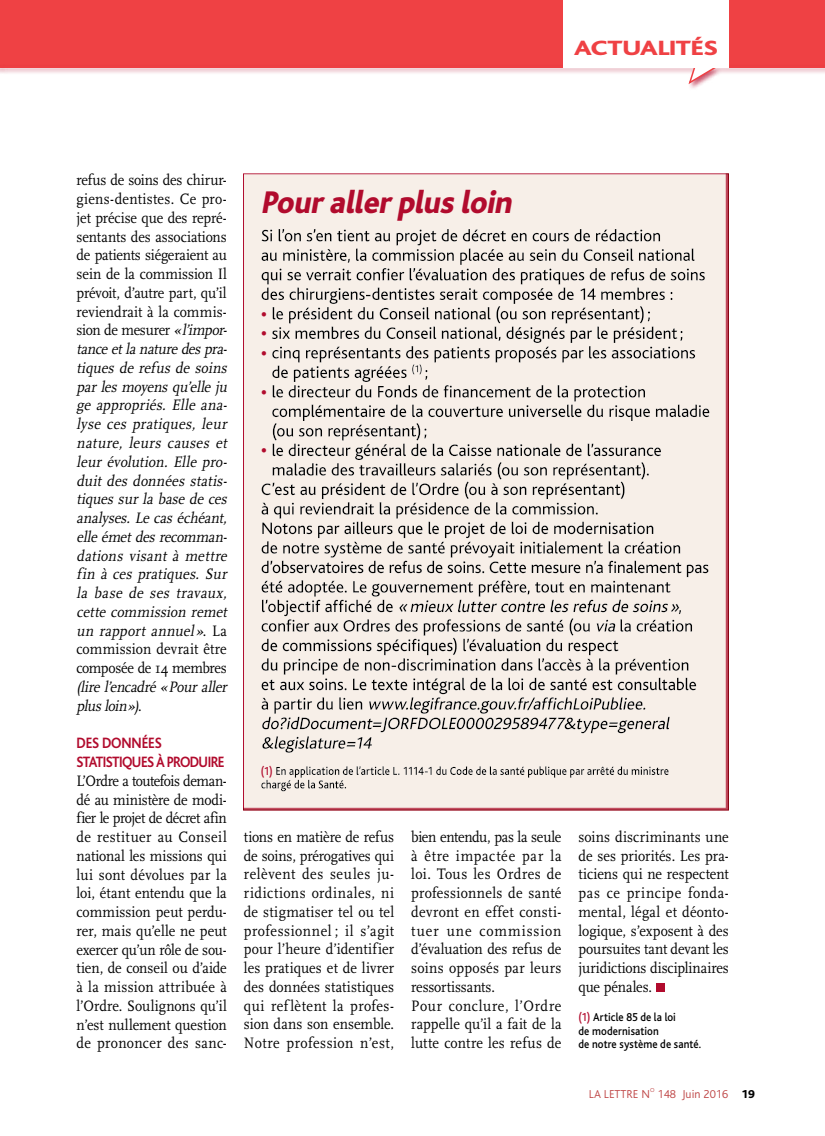
<style>
.page{position:relative;width:825px;height:1136px;background:#fff}
.page>*{position:absolute;margin:0;border:0;box-sizing:border-box;transform-origin:0 0}
.t1{font:italic 800 32.85px "Bliss";color:#b10b2d;scale:.95 1}
.t2{font:800 21.6px "Bliss";letter-spacing:-.01em;color:#ef4144;scale:1.25 1}
.t3{font:21px/19.5px "Bliss";color:#b10b2d;text-align:justify}
.t4{font:15.75px/18.8px "Scala";letter-spacing:.015em;color:#000;text-align:justify;scale:.9 1}
.t5{font:italic 15.75px/18.8px "Scala";letter-spacing:.035em;color:#000;scale:.9 1}
.t6{font:700 15.6px/18.8px "Bliss";letter-spacing:-.04em;color:#b10b2d;scale:.89 1}
.t7{font:500 12px/13.5px "Bliss";letter-spacing:.015em;color:#000;scale:.9 1}
.t8{font:300 12px "Bliss";color:#bf4747}
.t9{font:500 12px "Bliss";color:#b10b2d;scale:.9 1}
.t10{font:800 12px "Bliss";color:#000}
.t11{font:300 6px "Bliss";color:#bf4747}
.s1{font-style:normal}
.s2{color:#b10b2d}
</style>
<div class="page">
<div style="left:656px;top:983px;width:8px;height:8px;background:#b10b2d"></div>
<div style="left:0;top:0;width:825px;height:68px;background:#ef4144"></div>
<svg style="left:0;top:68px;width:825px;height:18px"></svg>
<div style="left:563px;top:0;width:166px;height:68px;background:#fff"></div>
<div style="left:243px;top:170px;width:489px;height:641px;background:#b10b2d;opacity:.75"></div>
<p class="t2" style="left:574px;top:37px;width:116px">ACTUALITÉS</p>
<p class="t5" style="left:77px;top:171px;width:172px"><span class="s1">refus de soins des chirur&shy;giens-dentistes. Ce pro&shy;jet précise que des repré&shy;sentants des associations de patients siégeraient au sein de la commission Il prévoit, d’autre part, qu’il reviendrait à la commis&shy;sion de mesurer</span> «l’impor&shy;tanceetlanaturedespra&shy;tiques de refus de soins par les moyens qu’elle ju ge appropriés. Elle ana&shy;lyse ces pratiques, leur nature, leurs causes et leur évolution. Elle pro&shy;duit des données statis&shy;tiques sur la base de ces analyses. Le cas échéant, elle émet des recomman&shy;dations visant à mettre fin à ces pratiques. Sur la base de ses travaux, cette commission remet un rapport annuel »<span class="s1">. L a commission devrait être composée de 14 membres </span>(lire l’encadré «Pour aller plusloin»)<span class="s1">.</span></p>
<p class="t6" style="left:77px;top:734px;width:168px">DES DONNÉES<br>STATISTIQUES À PRODUIRE</p>
<p class="t4" style="left:77px;top:771px;width:169px">L’Ordre a toutefois deman&shy;dé au ministère de modi&shy;fier le projet de décret afin de restituer au Conseil national les missions qui lui sont dévolues par la loi, étant entendu que la commission peut perdu&shy;rer, mais qu’elle ne peut exercer qu’un rôle de sou&shy;tien, de conseil ou d’aide à la mission attribuée à l’Ordre. Soulignons qu’il n’est nullement question de prononcer des sanc-</p>
<h1 class="t1" style="left:261px;top:185px;width:272px">Pourallerplus loin</h1>
<h3 class="t3" style="left:261px;top:304px;width:8px">• • •</h3>
<h3 class="t3" style="left:261px;top:382px;width:8px">•</h3>
<h3 class="t3" style="left:261px;top:441px;width:8px">•</h3>
<p class="t9" style="left:261px;top:764px;width:15px">(1)</p>
<p class="t4" style="left:244px;top:827px;width:169px">tions en matière de refus de soins, prérogatives qui relèvent des seules ju&shy;ridictions ordinales, ni de stigmatiser tel ou tel professionnel ; il s’agit pour l’heure d’identifier les pratiques et de livrer des données statistiques qui reflètent la profes&shy;sion dans son ensemble.<br>Notre profession n’est,</p>
<p class="t4" style="left:411px;top:827px;width:169px;text-align:left">bien entendu, pas la seule à être impactée par la loi. Tous les Ordres de professionnels de santé devront en effet consti&shy;tuer une commission d’évaluation des refus de soins opposés par leurs ressortissants.<br>Pour conclure, l’Ordre rappelle qu’il a fait de la lutte contre les refus de</p>
<p class="t4" style="left:578px;top:827px;width:169px">soins discriminants une de ses priorités. Les pra&shy;ticiens qui ne respectent pas ce principe fonda&shy;mental, légal et déonto&shy;logique, s’exposent à des poursuites tant devant les juridictions disciplinaires que pénales.</p>
<p class="t7" style="left:578px;top:1010px;width:138px"><span class="s2">(1)</span> Article 85 de la loi<br>de modernisation<br>de notre système de santé.</p>
<p class="t11" style="left:650px;top:1086px;width:6px">O</p>
<p class="t8" style="left:658px;top:1087px;width:72px">148 Juin 2016</p>
<p class="t8" style="left:589px;top:1087px;width:63px">LA LETTRE N</p>
<p class="t10" style="left:742px;top:1087px;width:15px">19</p>
</div>
